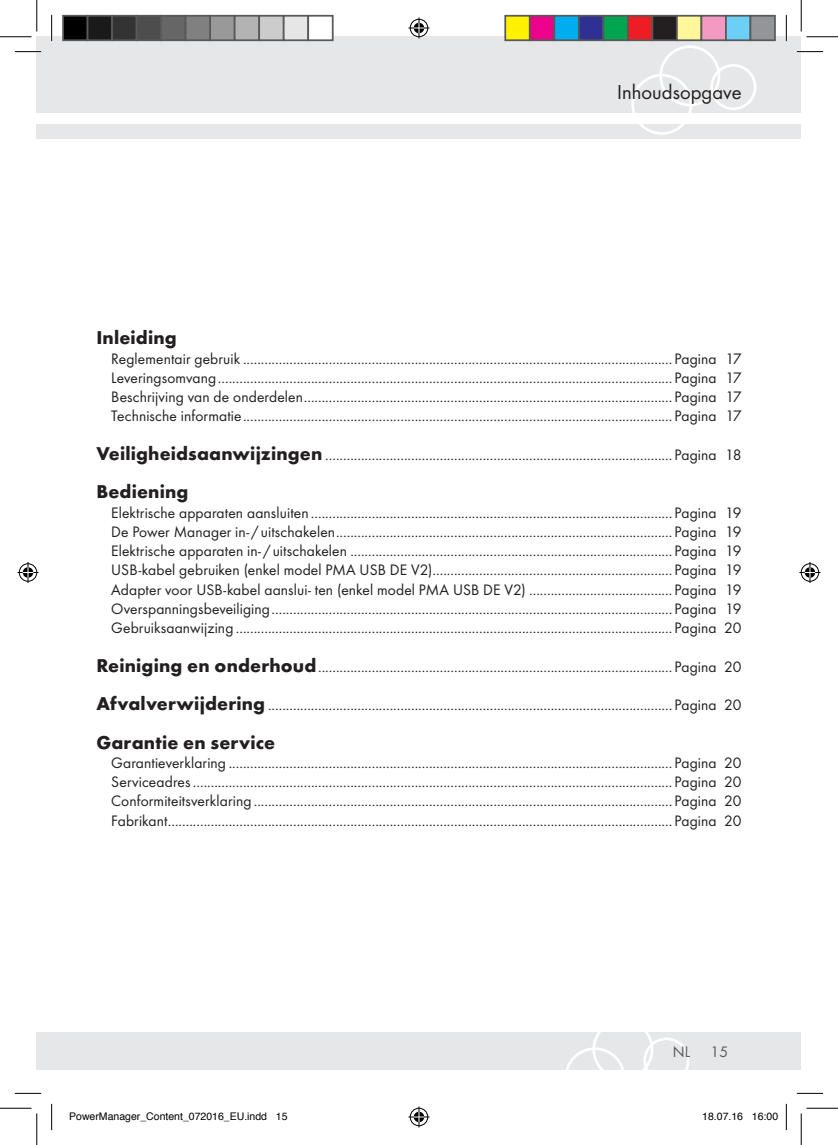
<style>
.page{position:relative;width:838px;height:1145px;background:#fff}
.page>*{position:absolute;margin:0;border:0;box-sizing:border-box;transform-origin:0 0}
.t1{font:21px "Futura Boo";color:#231f20}
.t2{font:700 19.25px "Futura";letter-spacing:.01em;color:#231f20}
.t3{font:15.75px/19.2px "Futura Boo";letter-spacing:.005em;color:#231f20;text-align:justify}
.t4{font:15.75px "Futura Boo";color:#57585a}
.t5{font:10.5px "Helvetica";color:#000}
.s1{font-family:"Futura";font-weight:700;font-size:19.25px}
</style>
<div class="page">
<div style="left:37px;top:37px;width:15px;height:76px;background:#e6e7e9"></div>
<div style="left:37px;top:124px;width:15px;height:14px;background:#e6e7e9"></div>
<div style="left:37px;top:1032px;width:15px;height:38px;background:#e6e7e9"></div>
<div style="left:52px;top:124px;width:749px;height:14px;background:#e6e7e9"></div>
<div style="left:52px;top:1032px;width:749px;height:38px;background:#e6e7e9"></div>
<div style="left:52px;top:37px;width:749px;height:76px;background:#e6e7e9"></div>
<div style="left:631px;top:74px;width:61px;height:61px;border:3px solid #fff;border-radius:50%"></div>
<div style="left:659px;top:45px;width:61px;height:61px;border:3px solid #fff;border-radius:50%"></div>
<div style="left:710px;top:64px;width:46px;height:46px;border:3px solid #fff;border-radius:50%"></div>
<div style="left:564px;top:1047px;width:61px;height:61px;border:3px solid #fff;border-radius:50%"></div>
<div style="left:592px;top:1019px;width:61px;height:61px;border:3px solid #fff;border-radius:50%"></div>
<div style="left:643px;top:1038px;width:46px;height:46px;border:3px solid #fff;border-radius:50%"></div>
<hr style="left:15px;top:51px;width:26px;height:2px;background:#fff">
<hr style="left:796px;top:51px;width:27px;height:2px;background:#fff">
<hr style="left:51px;top:15px;width:2px;height:26px;background:#fff">
<hr style="left:785px;top:15px;width:2px;height:26px;background:#fff">
<svg style="left:15px;top:51px;width:26px;height:1px"></svg>
<svg style="left:796px;top:51px;width:27px;height:1px"></svg>
<svg style="left:15px;top:1093px;width:26px;height:1px"></svg>
<svg style="left:796px;top:1093px;width:27px;height:1px"></svg>
<svg style="left:51px;top:15px;width:1px;height:26px"></svg>
<svg style="left:51px;top:1104px;width:1px;height:26px"></svg>
<svg style="left:786px;top:15px;width:1px;height:26px"></svg>
<svg style="left:786px;top:1104px;width:1px;height:26px"></svg>
<hr style="left:0;top:36px;width:32px;height:1px;background:#000">
<hr style="left:806px;top:36px;width:31px;height:1px;background:#000">
<hr style="left:0;top:1108px;width:32px;height:1px;background:#000">
<hr style="left:806px;top:1108px;width:31px;height:1px;background:#000">
<hr style="left:36px;top:0;width:1px;height:31px;background:#000">
<hr style="left:36px;top:1113px;width:1px;height:32px;background:#000">
<hr style="left:800px;top:0;width:1px;height:31px;background:#000">
<hr style="left:800px;top:1113px;width:1px;height:32px;background:#000">
<svg style="left:408px;top:18px;width:21px;height:21px"></svg>
<svg style="left:408px;top:1106px;width:21px;height:21px"></svg>
<svg style="left:18px;top:562px;width:21px;height:21px"></svg>
<svg style="left:799px;top:562px;width:21px;height:21px"></svg>
<div style="left:63px;top:16px;width:25px;height:24px;background:#000"></div>
<div style="left:62px;top:15px;width:26px;height:26px;border:2px solid #595959"></div>
<div style="left:88px;top:16px;width:24px;height:24px;background:#1a1a1a"></div>
<div style="left:87px;top:15px;width:26px;height:26px;border:2px solid #595959"></div>
<div style="left:112px;top:16px;width:25px;height:24px;background:#333"></div>
<div style="left:111px;top:15px;width:26px;height:26px;border:2px solid #595959"></div>
<div style="left:137px;top:16px;width:24px;height:24px;background:#4d4d4d"></div>
<div style="left:136px;top:15px;width:26px;height:26px;border:2px solid #595959"></div>
<div style="left:161px;top:16px;width:25px;height:24px;background:#666"></div>
<div style="left:160px;top:15px;width:26px;height:26px;border:2px solid #595959"></div>
<div style="left:186px;top:16px;width:24px;height:24px;background:#808080"></div>
<div style="left:185px;top:15px;width:26px;height:26px;border:2px solid #595959"></div>
<div style="left:210px;top:16px;width:25px;height:24px;background:#999"></div>
<div style="left:209px;top:15px;width:26px;height:26px;border:2px solid #595959"></div>
<div style="left:235px;top:16px;width:24px;height:24px;background:#b3b3b3"></div>
<div style="left:234px;top:15px;width:26px;height:26px;border:2px solid #595959"></div>
<div style="left:259px;top:16px;width:25px;height:24px;background:#ccc"></div>
<div style="left:258px;top:15px;width:26px;height:26px;border:2px solid #595959"></div>
<div style="left:284px;top:16px;width:24px;height:24px;background:#e6e6e6"></div>
<div style="left:283px;top:15px;width:26px;height:26px;border:2px solid #595959"></div>
<div style="left:308px;top:16px;width:25px;height:24px;background:#fff"></div>
<div style="left:307px;top:15px;width:26px;height:26px;border:2px solid #595959"></div>
<div style="left:505px;top:16px;width:24px;height:24px;background:#fff101"></div>
<div style="left:504px;top:15px;width:26px;height:26px;border:2px solid #595959"></div>
<div style="left:529px;top:16px;width:25px;height:24px;background:#ed028c"></div>
<div style="left:529px;top:15px;width:26px;height:26px;border:2px solid #595959"></div>
<div style="left:554px;top:16px;width:24px;height:24px;background:#00aeef"></div>
<div style="left:553px;top:15px;width:26px;height:26px;border:2px solid #595959"></div>
<div style="left:578px;top:16px;width:25px;height:24px;background:#2e3092"></div>
<div style="left:578px;top:15px;width:26px;height:26px;border:2px solid #595959"></div>
<div style="left:603px;top:16px;width:24px;height:24px;background:#00a54f"></div>
<div style="left:602px;top:15px;width:26px;height:26px;border:2px solid #595959"></div>
<div style="left:627px;top:16px;width:25px;height:24px;background:#ee1d23"></div>
<div style="left:627px;top:15px;width:26px;height:26px;border:2px solid #595959"></div>
<div style="left:652px;top:16px;width:24px;height:24px;background:#231f20"></div>
<div style="left:651px;top:15px;width:26px;height:26px;border:2px solid #595959"></div>
<div style="left:676px;top:16px;width:25px;height:24px;background:#fff79a"></div>
<div style="left:676px;top:15px;width:26px;height:26px;border:2px solid #595959"></div>
<div style="left:701px;top:16px;width:24px;height:24px;background:#f499c2"></div>
<div style="left:700px;top:15px;width:26px;height:26px;border:2px solid #595959"></div>
<div style="left:725px;top:16px;width:25px;height:24px;background:#6bcff6"></div>
<div style="left:725px;top:15px;width:26px;height:26px;border:2px solid #595959"></div>
<div style="left:750px;top:16px;width:24px;height:24px;background:#939598"></div>
<div style="left:749px;top:15px;width:26px;height:26px;border:2px solid #595959"></div>
<h1 class="t1" style="left:617px;top:79px;width:126px">Inhoudsopgave</h1>
<p class="t2" style="left:96px;top:326px;width:82px">Inleiding</p>
<p class="t3" style="left:111px;top:349px;width:632px">Reglementair gebruik ........................................................................................................................ Pagina 17<br>Leveringsomvang............................................................................................................................... Pagina 17<br>Beschrijving van de onderdelen....................................................................................................... Pagina 17<br>Technische informatie........................................................................................................................ Pagina 17</p>
<p class="t3" style="left:96px;top:445px;width:646px"><span class="s1">Veiligheidsaanwijzingen</span> ................................................................................................. Pagina 18</p>
<p class="t2" style="left:96px;top:480px;width:94px">Bediening</p>
<p class="t3" style="left:111px;top:503px;width:632px">Elektrische apparaten aansluiten ..................................................................................................... Pagina 19<br>De Power Manager in- / uitschakelen.............................................................................................. Pagina 19<br>Elektrische apparaten in- / uitschakelen .......................................................................................... Pagina 19<br>USB-kabel gebruiken (enkel model PMA USB DE V2)................................................................... Pagina 19<br>Adapter voor USB-kabel aanslui- ten (enkel model PMA USB DE V2) ........................................ Pagina 19<br>Overspanningsbeveiliging................................................................................................................ Pagina 19<br>Gebruiksaanwijzing .......................................................................................................................... Pagina 20</p>
<p class="t3" style="left:96px;top:657px;width:646px"><span class="s1">Reiniging en onderhoud</span>................................................................................................... Pagina 20</p>
<p class="t3" style="left:96px;top:695px;width:646px"><span class="s1">Afvalverwijdering</span> ................................................................................................................. Pagina 20</p>
<p class="t2" style="left:96px;top:730px;width:180px">Garantie en service</p>
<p class="t3" style="left:111px;top:753px;width:631px">Garantieverklaring ............................................................................................................................ Pagina 20<br>Serviceadres...................................................................................................................................... Pagina 20<br>Conformiteitsverklaring ..................................................................................................................... Pagina 20<br>Fabrikant............................................................................................................................................. Pagina 20</p>
<p class="t4" style="left:672px;top:1042px;width:19px">NL</p>
<p class="t4" style="left:710px;top:1042px;width:19px">15</p>
<p class="t5" style="left:69px;top:1108px;width:220px">PowerManager_Content_072016_EU.indd 15</p>
<p class="t5" style="left:702px;top:1108px;width:77px">18.07.16 16:00</p>
</div>
